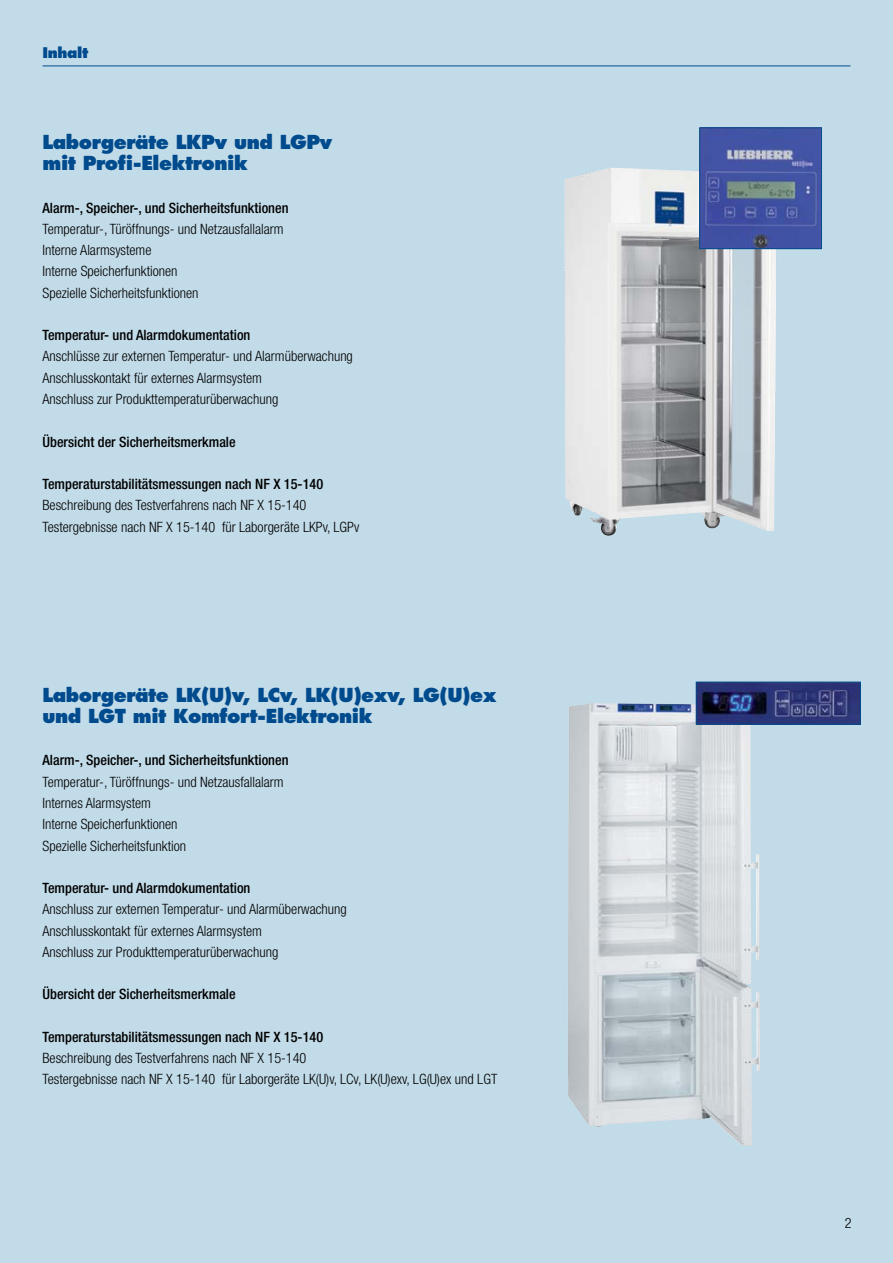
<style>
.page{position:relative;width:893px;height:1263px;background:#c2dbe8}
.page>*{position:absolute;margin:0;border:0;box-sizing:border-box;transform-origin:0 0}
.t1{font:800 18.75px/21.3px "Futura Std";letter-spacing:-.025em;color:#004b8d}
.t2{font:300 condensed 14.25px/21.3px "Helvetica Neue LT Std";color:#000}
.t3{font:500 condensed 14.25px "Helvetica Neue LT Std";color:#000}
.t4{font:800 14.25px "Futura Std";letter-spacing:-.025em;color:#004b8d}
</style>
<div class="page">
<hr style="left:43px;top:66px;width:807px;height:1px;background:#004b8d">
<img style="left:564px;top:168px;width:212px;height:368px">
<img style="left:568px;top:703px;width:192px;height:443px">
<img style="left:701px;top:130px;width:119px;height:117px">
<div style="left:699px;top:128px;width:123px;height:121px;border:1px solid #004b8d"></div>
<img style="left:698px;top:684px;width:161px;height:38px">
<div style="left:696px;top:682px;width:165px;height:42px;border:1px solid #004b8d"></div>
<p class="t4" style="left:43px;top:43px;width:47px">Inhalt</p>
<h1 class="t1" style="left:43px;top:131px;width:291px">Laborgeräte LKPv und LGPv mit Profi-Elektronik</h1>
<p class="t3" style="left:43px;top:199px;width:248px">Alarm-, Speicher-, und Sicherheitsfunktionen</p>
<p class="t2" style="left:43px;top:218px;width:243px">Temperatur-, Türöffnungs- und Netzausfallalarm Interne Alarmsysteme<br>Interne Speicherfunktionen<br>Spezielle Sicherheitsfunktionen</p>
<p class="t3" style="left:43px;top:327px;width:209px">Temperatur- und Alarmdokumentation</p>
<p class="t2" style="left:43px;top:346px;width:312px">Anschlüsse zur externen Temperatur- und Alarmüberwachung<br>Anschlusskontakt für externes Alarmsystem<br>Anschluss zur Produkttemperaturüberwachung</p>
<p class="t3" style="left:43px;top:433px;width:195px">Übersicht der Sicherheitsmerkmale</p>
<p class="t3" style="left:43px;top:475px;width:282px">Temperaturstabilitätsmessungen nach NF X 15-140</p>
<p class="t2" style="left:43px;top:494px;width:318px">Beschreibung des Testverfahrens nach NF X 15-140<br>Testergebnisse nach NF X 15-140 für Laborgeräte LKPv, LGPv</p>
<h1 class="t1" style="left:43px;top:684px;width:456px">Laborgeräte LK(U)v, LCv, LK(U)exv, LG(U)ex und LGT mit Komfort-Elektronik</h1>
<p class="t3" style="left:43px;top:752px;width:248px">Alarm-, Speicher-, und Sicherheitsfunktionen</p>
<p class="t2" style="left:43px;top:771px;width:243px">Temperatur-, Türöffnungs- und Netzausfallalarm Internes Alarmsystem<br>Interne Speicherfunktionen<br>Spezielle Sicherheitsfunktion</p>
<p class="t3" style="left:43px;top:879px;width:209px">Temperatur- und Alarmdokumentation</p>
<p class="t2" style="left:43px;top:898px;width:306px">Anschluss zur externen Temperatur- und Alarmüberwachung<br>Anschlusskontakt für externes Alarmsystem<br>Anschluss zur Produkttemperaturüberwachung</p>
<p class="t3" style="left:43px;top:986px;width:195px">Übersicht der Sicherheitsmerkmale</p>
<p class="t3" style="left:43px;top:1028px;width:282px">Temperaturstabilitätsmessungen nach NF X 15-140</p>
<p class="t2" style="left:43px;top:1047px;width:456px">Beschreibung des Testverfahrens nach NF X 15-140<br>Testergebnisse nach NF X 15-140 für Laborgeräte LK(U)v, LCv, LK(U)exv, LG(U)ex und LGT</p>
<p class="t2" style="left:845px;top:1212px;width:8px">2</p>
</div>
